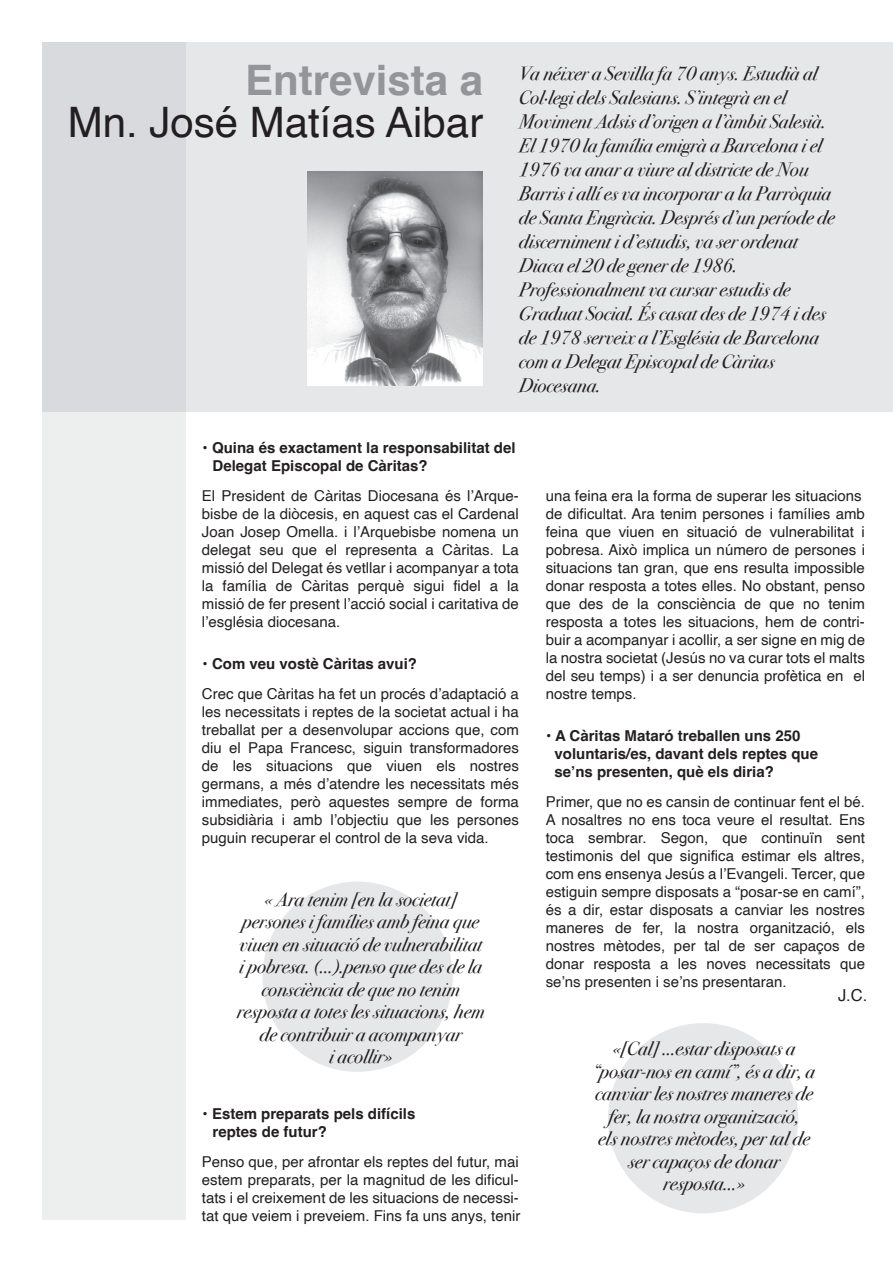
<style>
.page{position:relative;width:893px;height:1263px;background:#fff}
.page>*{position:absolute;margin:0;border:0;box-sizing:border-box;transform-origin:0 0}
.t1{font:42px "Helvetica";color:#231f20}
.t2{font:700 42px "Helvetica";color:#939598}
.t3{font:italic 19.5px/24px "Bodoni Svty Two ITCTT";color:#231f20;text-align:center}
.t4{font:16.5px "Helvetica";color:#231f20}
.t5{font:15px/18px "Helvetica";color:#231f20;text-align:justify}
.t6{font:700 15px/18px "Helvetica";color:#231f20}
</style>
<div class="page">
<div style="left:43px;top:42px;width:850px;height:370px;background:#e6e7e9"></div>
<div style="left:43px;top:42px;width:143px;height:1178px;background:linear-gradient(to right,#e7e8e9,#e7e8e9)"></div>
<div style="left:262px;top:881px;width:191px;height:191px;background:#e6e7e9;border-radius:50%"></div>
<div style="left:608px;top:1023px;width:190px;height:190px;background:#e6e7e9;border-radius:50%"></div>
<img style="left:307px;top:171px;width:176px;height:214px">
<h1 class="t2" style="left:245px;top:55px;width:240px">Entrevista a</h1>
<h1 class="t1" style="left:68px;top:90px;width:417px">Mn. José Matías Aibar</h1>
<p class="t3" style="left:519px;top:60px;width:317px;text-align:left">Va néixer a Sevilla fa 70 anys. Estudià al Col·legi dels Salesians. S’integrà en el Moviment Adsis d’origen a l’àmbit Salesià.<br>El 1970 la família emigrà a Barcelona i el 1976 va anar a viure al districte de Nou Barris i allí es va incorporar a la Parròquia de Santa Engràcia. Després d’un període de discerniment i d’estudis, va ser ordenat Diaca el 20 de gener de 1986.<br>Professionalment va cursar estudis de Graduat Social. És casat des de 1974 i des de 1978 serveix a l’Església de Barcelona com a Delegat Episcopal de Càritas Diocesana.</p>
<p class="t6" style="left:213px;top:441px;width:304px;text-indent:-10px">• Quina és exactament la responsabilitat del<br>Delegat Episcopal de Càritas?</p>
<p class="t5" style="left:202px;top:487px;width:318px">El President de Càritas Diocesana és l’Arque&shy;bisbe de la diòcesis, en aquest cas el Cardenal Joan Josep Omella. i l’Arquebisbe nomena un delegat seu que el representa a Càritas. La missió del Delegat és vetllar i acompanyar a tota la família de Càritas perquè sigui fidel a la missió de fer present l’acció social i caritativa de l’església diocesana.</p>
<p class="t6" style="left:203px;top:657px;width:216px">• Com veu vostè Càritas avui?</p>
<p class="t5" style="left:202px;top:685px;width:318px">Crec que Càritas ha fet un procés d’adaptació a les necessitats i reptes de la societat actual i ha treballat per a desenvolupar accions que, com diu el Papa Francesc, siguin transformadores de les situacions que viuen els nostres germans, a més d’atendre les necessitats més immediates, però aquestes sempre de forma subsidiària i amb l’objectiu que les persones puguin recuperar el control de la seva vida.</p>
<h2 class="t3" style="left:237px;top:886px;width:249px;line-height:22.5px">« Ara tenim [en la societat] persones i famílies amb feina que viuen en situació de vulnerabilitat i pobresa. (...).penso que des de la consciència de que no tenim resposta a totes les situacions, hem de contribuir a acompanyar<br>i acollir»</h2>
<p class="t6" style="left:213px;top:1107px;width:204px;text-indent:-10px">• Estem preparats pels difícils reptes de futur?</p>
<p class="t5" style="left:202px;top:1153px;width:320px">Penso que, per afrontar els reptes del futur, mai estem preparats, per la magnitud de les dificul&shy;tats i el creixement de les situacions de necessi&shy;tat que veiem i preveiem. Fins fa uns anys, tenir</p>
<p class="t5" style="left:546px;top:487px;width:321px;text-align:left">una feina era la forma de superar les situacions de dificultat. Ara tenim persones i famílies amb feina que viuen en situació de vulnerabilitat i pobresa. Això implica un número de persones i situacions tan gran, que ens resulta impossible donar resposta a totes elles. No obstant, penso que des de la consciència de que no tenim resposta a totes les situacions, hem de contri&shy;buir a acompanyar i acollir, a ser signe en mig de la nostra societat (Jesús no va curar tots el malts del seu temps) i a ser denuncia profètica en el nostre temps.</p>
<p class="t6" style="left:555px;top:728px;width:265px;text-indent:-8px">• A Càritas Mataró treballen uns 250 voluntaris/es, davant dels reptes que se’ns presenten, què els diria?</p>
<p class="t5" style="left:546px;top:793px;width:321px">Primer, que no es cansin de continuar fent el bé.<br>A nosaltres no ens toca veure el resultat. Ens toca sembrar. Segon, que continuïn sent testimonis del que significa estimar els altres, com ens ensenya Jesús a l’Evangeli. Tercer, que estiguin sempre disposats a “posar-se en camí”, és a dir, estar disposats a canviar les nostres maneres de fer, la nostra organització, els nostres mètodes, per tal de ser capaços de donar resposta a les noves necessitats que se’ns presenten i se’ns presentaran.</p>
<p class="t4" style="left:838px;top:983px;width:31px">J.C.</p>
<h2 class="t3" style="left:593px;top:1036px;width:224px;line-height:22.5px">«[Cal] ...estar disposats a “posar-nos en camí”, és a dir, a canviar les nostres maneres de fer, la nostra organització,<br>els nostres mètodes, per tal de ser capaços de donar resposta...»</h2>
</div>
